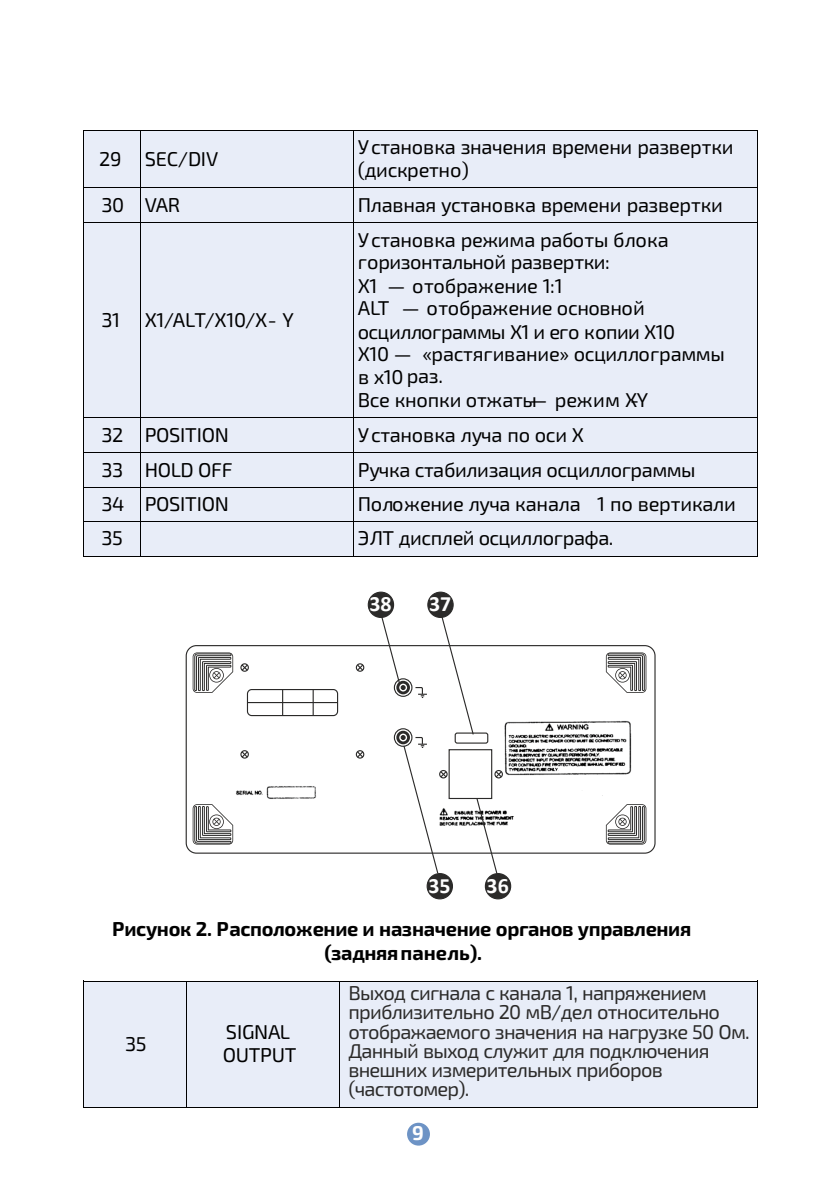
<style>
.page{position:relative;width:840px;height:1191px;background:#fff}
.page>*{position:absolute;margin:0;border:0;box-sizing:border-box;transform-origin:0 0}
.t1{font:700 21.8px "Calibri";color:#fefefe}
.t2{font:20px/23px "Exo 2.0";letter-spacing:-.02em;color:#000}
.t3{font:20px/19.2px "Exo 2.0";letter-spacing:-.04em;color:#2b2a29}
.t4{font:700 20px/23.6px "Exo 2.0";letter-spacing:-.02em;color:#000;text-align:center}
.t5{font:700 20px "Exo 2.0";color:#fefefe}
</style>
<div class="page">
<div style="left:185px;top:645px;width:470px;height:208px;border:1px solid #2b2a29;border-radius:10px"></div>
<img style="left:233px;top:716px;width:399px;height:118px">
<div style="left:83px;top:981px;width:673px;height:127px;background:#e8edf8"></div>
<div style="left:83px;top:131px;width:673px;height:425px;background:#e8edf8"></div>
<hr style="left:84px;top:130px;width:56px;height:1px;background:#000">
<hr style="left:141px;top:130px;width:212px;height:1px;background:#000">
<hr style="left:353px;top:130px;width:403px;height:1px;background:#000">
<hr style="left:83px;top:136px;width:1px;height:52px;background:#000">
<hr style="left:140px;top:136px;width:1px;height:52px;background:#000">
<hr style="left:353px;top:136px;width:1px;height:52px;background:#000">
<hr style="left:756px;top:136px;width:1px;height:52px;background:#000">
<hr style="left:84px;top:188px;width:56px;height:1px;background:#000">
<hr style="left:141px;top:188px;width:212px;height:1px;background:#000">
<hr style="left:353px;top:188px;width:403px;height:1px;background:#000">
<svg style="left:83px;top:188px;width:1px;height:40px"></svg>
<hr style="left:84px;top:222px;width:56px;height:1px;background:#000">
<svg style="left:140px;top:188px;width:1px;height:40px"></svg>
<hr style="left:141px;top:222px;width:212px;height:1px;background:#000">
<svg style="left:353px;top:189px;width:1px;height:39px"></svg>
<hr style="left:353px;top:222px;width:403px;height:1px;background:#000">
<svg style="left:756px;top:188px;width:1px;height:40px"></svg>
<hr style="left:83px;top:228px;width:1px;height:190px;background:#000">
<hr style="left:140px;top:228px;width:1px;height:190px;background:#000">
<hr style="left:353px;top:228px;width:1px;height:190px;background:#000">
<hr style="left:756px;top:228px;width:1px;height:190px;background:#000">
<hr style="left:84px;top:418px;width:56px;height:1px;background:#000">
<hr style="left:141px;top:418px;width:212px;height:1px;background:#000">
<hr style="left:353px;top:418px;width:403px;height:1px;background:#000">
<hr style="left:84px;top:452px;width:56px;height:1px;background:#000">
<hr style="left:141px;top:452px;width:212px;height:1px;background:#000">
<hr style="left:353px;top:452px;width:403px;height:1px;background:#000">
<hr style="left:84px;top:487px;width:56px;height:1px;background:#000">
<hr style="left:141px;top:487px;width:212px;height:1px;background:#000">
<hr style="left:353px;top:487px;width:403px;height:1px;background:#000">
<hr style="left:84px;top:521px;width:56px;height:1px;background:#000">
<hr style="left:141px;top:521px;width:212px;height:1px;background:#000">
<hr style="left:353px;top:521px;width:403px;height:1px;background:#000">
<svg style="left:83px;top:418px;width:1px;height:139px"></svg>
<hr style="left:84px;top:556px;width:56px;height:1px;background:#000">
<svg style="left:140px;top:418px;width:1px;height:139px"></svg>
<hr style="left:141px;top:556px;width:212px;height:1px;background:#000">
<svg style="left:353px;top:419px;width:1px;height:137px"></svg>
<hr style="left:353px;top:556px;width:403px;height:1px;background:#000">
<hr style="left:84px;top:980px;width:102px;height:1px;background:#000">
<hr style="left:186px;top:980px;width:153px;height:1px;background:#000">
<hr style="left:339px;top:980px;width:417px;height:1px;background:#000">
<hr style="left:83px;top:986px;width:1px;height:121px;background:#000">
<hr style="left:84px;top:1107px;width:102px;height:1px;background:#000">
<hr style="left:186px;top:986px;width:1px;height:121px;background:#000">
<hr style="left:186px;top:1107px;width:153px;height:1px;background:#000">
<hr style="left:339px;top:986px;width:1px;height:121px;background:#000">
<hr style="left:339px;top:1107px;width:417px;height:1px;background:#000">
<svg style="left:192px;top:652px;width:41px;height:41px"></svg>
<svg style="left:192px;top:804px;width:41px;height:40px"></svg>
<svg style="left:605px;top:652px;width:41px;height:41px"></svg>
<svg style="left:605px;top:804px;width:41px;height:40px"></svg>
<svg style="left:240px;top:663px;width:9px;height:9px"></svg>
<div style="left:355px;top:663px;width:9px;height:9px;border:1px solid #2b2a29;border-radius:50%"></div>
<svg style="left:356px;top:663px;width:8px;height:9px"></svg>
<svg style="left:240px;top:750px;width:9px;height:8px"></svg>
<div style="left:355px;top:750px;width:9px;height:8px;border:1px solid #2b2a29;border-radius:50%"></div>
<svg style="left:356px;top:750px;width:8px;height:8px"></svg>
<div style="left:247px;top:689px;width:91px;height:27px;border:1px solid #2b2a29;border-radius:4px"></div>
<hr style="left:247px;top:702px;width:90px;height:1px;background:#2b2a29">
<svg style="left:282px;top:689px;width:1px;height:26px"></svg>
<svg style="left:312px;top:689px;width:1px;height:26px"></svg>
<svg style="left:378px;top:602px;width:124px;height:272px"></svg>
<div style="left:367px;top:591px;width:27px;height:27px;background:#2b2a29;border:1px solid #2b2a29;border-radius:50%"></div>
<div style="left:427px;top:591px;width:26px;height:27px;background:#2b2a29;border:1px solid #2b2a29;border-radius:50%"></div>
<div style="left:426px;top:873px;width:27px;height:26px;background:#2b2a29;border:1px solid #2b2a29;border-radius:50%"></div>
<div style="left:484px;top:873px;width:27px;height:26px;background:#2b2a29;border:1px solid #2b2a29;border-radius:50%"></div>
<hr style="left:756px;top:424px;width:1px;height:132px;background:#000">
<hr style="left:756px;top:980px;width:1px;height:128px;background:#000">
<div style="left:407px;top:1122px;width:22px;height:23px;background:#6d93c5;border-radius:50%"></div>
<p class="t2" style="left:99px;top:149px;width:120px">29 SEC/DIV</p>
<p class="t2" style="left:357px;top:138px;width:377px">Установка значения времени развертки (дискретно)</p>
<p class="t2" style="left:101px;top:195px;width:80px">30 VAR</p>
<p class="t2" style="left:357px;top:195px;width:366px">Плавная установка времени развертки</p>
<p class="t2" style="left:101px;top:310px;width:194px">31 X1/ALT/X10/X- Y</p>
<p class="t2" style="left:357px;top:230px;width:368px">Установка режима работы блока горизонтальной развертки:<br>X1 — отображение 1:1<br>ALT — отображение основной осциллограммы X1 и его копии X10<br>X10 — «растягивание» осциллограммы в х10 раз.<br>Все кнопки отжаты — режим X-Y</p>
<p class="t2" style="left:101px;top:425px;width:129px">32 POSITION</p>
<p class="t2" style="left:357px;top:425px;width:227px">Установка луча по оси X</p>
<p class="t2" style="left:101px;top:460px;width:132px">33 HOLD OFF</p>
<p class="t2" style="left:357px;top:460px;width:339px">Ручка стабилизация осциллограммы</p>
<p class="t2" style="left:101px;top:494px;width:129px">34 POSITION</p>
<p class="t2" style="left:357px;top:494px;width:379px">Положение луча канала 1 по вертикали</p>
<p class="t2" style="left:101px;top:529px;width:23px">35</p>
<p class="t2" style="left:357px;top:529px;width:257px">ЭЛТ дисплей осциллографа.</p>
<p class="t1" style="left:369px;top:595px;width:24px">38</p>
<p class="t1" style="left:429px;top:595px;width:24px">37</p>
<p class="t1" style="left:428px;top:876px;width:24px">35</p>
<p class="t1" style="left:486px;top:876px;width:24px">36</p>
<p class="t4" style="left:112px;top:919px;width:580px">Рисунок 2. Расположение и назначение органов управления (задняяпанель).</p>
<p class="t2" style="left:125px;top:1034px;width:23px">35</p>
<p class="t2" style="left:223px;top:1022px;width:75px">SIGNAL<br>OUTPUT</p>
<p class="t3" style="left:348px;top:985px;width:402px">Выход сигнала с канала 1, напряжением приблизительно 20 мВ/дел относительно отображаемого значения на нагрузке 50 Ом.<br>Данный выход служит для подключения внешних измерительных приборов (частотомер).</p>
<p class="t5" style="left:412px;top:1126px;width:13px">9</p>
</div>
